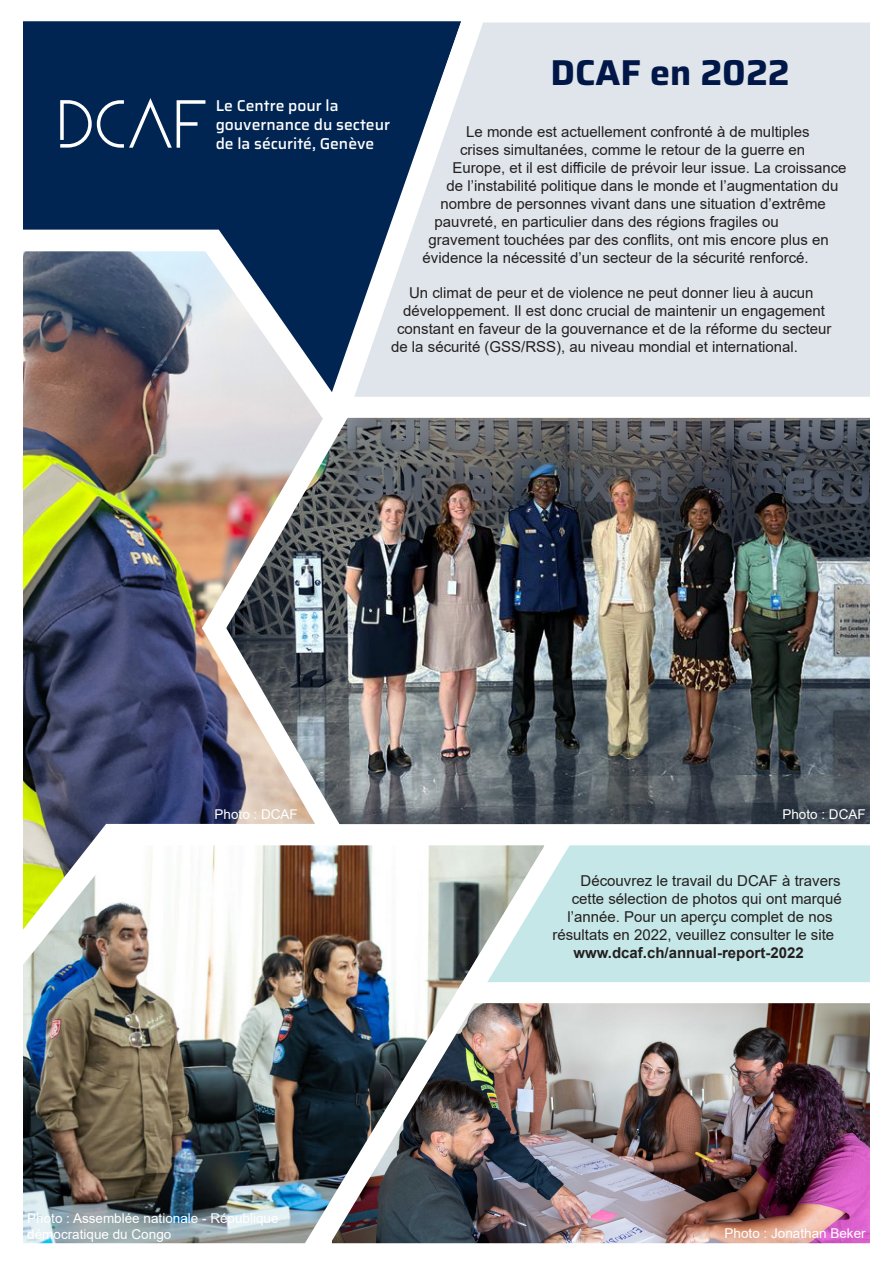
<style>
.page{position:relative;width:893px;height:1263px;background:#fff}
.page>*{position:absolute;margin:0;border:0;box-sizing:border-box;transform-origin:0 0}
.MainTitle{font:700 36px "Saira";color:#001748}
.t1{font:500 15.75px/18.8px "Saira";color:#fff}
.IntroText{font:15px "Arial";color:#231f20}
.IntroText-2{font:700 15px "Arial";color:#231f20}
.PhotoCredits{font:13.5px/16.2px "Arial";color:#fff}
</style>
<div class="page">
<div style="left:591px;top:845px;width:279px;height:137px;background:#c6e7e7"></div>
<svg style="left:23px;top:21px;width:292px;height:230px;background:#12355f"></svg>
<img style="left:23px;top:251px;width:292px;height:593px">
<img style="left:23px;top:844px;width:259px;height:399px">
<img style="left:363px;top:418px;width:507px;height:406px">
<svg style="left:60px;top:98px;width:145px;height:50px;background:#2f4d72"></svg>
<div style="left:502px;top:23px;width:368px;height:374px;background:#dfe5ea"></div>
<img style="left:591px;top:1003px;width:279px;height:240px">
<div style="left:108px;top:824px;width:773px;height:21px;background:#fff"></div>
<img style="left:282px;top:808px;width:309px;height:436px">
<svg style="left:315px;top:21px;width:187px;height:406px;background:#8698ad"></svg>
<img style="left:182px;top:373px;width:191px;height:289px">
<img style="left:182px;top:594px;width:181px;height:271px">
<p class="MainTitle" style="left:550px;top:43px;width:241px">DCAF en 2022</p>
<p class="t1" style="left:216px;top:96px;width:176px">Le Centre pour la gouvernance du secteur de la sécurité, Genève</p>
<p class="IntroText" style="left:466px;top:121px;width:345px">Le monde est actuellement confronté à de multiples</p>
<p class="IntroText" style="left:460px;top:139px;width:347px">crises simultanées, comme le retour de la guerre en</p>
<p class="IntroText" style="left:453px;top:157px;width:395px">Europe, et il est difficile de prévoir leur issue. La croissance</p>
<p class="IntroText" style="left:447px;top:175px;width:393px">de l’instabilité politique dans le monde et l’augmentation du</p>
<p class="IntroText" style="left:441px;top:193px;width:387px">nombre de personnes vivant dans une situation d’extrême</p>
<p class="IntroText" style="left:435px;top:211px;width:346px">pauvreté, en particulier dans des régions fragiles ou</p>
<p class="IntroText" style="left:429px;top:229px;width:402px">gravement touchées par des conflits, ont mis encore plus en</p>
<p class="IntroText" style="left:423px;top:247px;width:388px">évidence la nécessité d’un secteur de la sécurité renforcé.</p>
<p class="IntroText" style="left:409px;top:282px;width:406px">Un climat de peur et de violence ne peut donner lieu à aucun</p>
<p class="IntroText" style="left:403px;top:300px;width:423px">développement. Il est donc crucial de maintenir un engagement</p>
<p class="IntroText" style="left:397px;top:318px;width:436px">constant en faveur de la gouvernance et de la réforme du secteur</p>
<p class="IntroText" style="left:391px;top:336px;width:408px">de la sécurité (GSS/RSS), au niveau mondial et international.</p>
<p class="PhotoCredits" style="left:215px;top:806px;width:85px">Photo : DCAF</p>
<p class="PhotoCredits" style="left:782px;top:806px;width:85px">Photo : DCAF</p>
<p class="PhotoCredits" style="left:27px;top:1210px;width:253px">Photo : Assemblée nationale - République démocratique du Congo</p>
<p class="IntroText" style="left:580px;top:870px;width:262px">Découvrez le travail du DCAF à travers</p>
<p class="IntroText" style="left:572px;top:888px;width:272px">cette sélection de photos qui ont marqué</p>
<p class="IntroText" style="left:567px;top:906px;width:267px">l’année. Pour un aperçu complet de nos</p>
<p class="IntroText" style="left:552px;top:924px;width:283px">résultats en 2022, veuillez consulter le site</p>
<p class="IntroText-2" style="left:573px;top:942px;width:232px">www.dcaf.ch/annual-report-2022</p>
<p class="PhotoCredits" style="left:725px;top:1225px;width:143px">Photo : Jonathan Beker</p>
</div>
